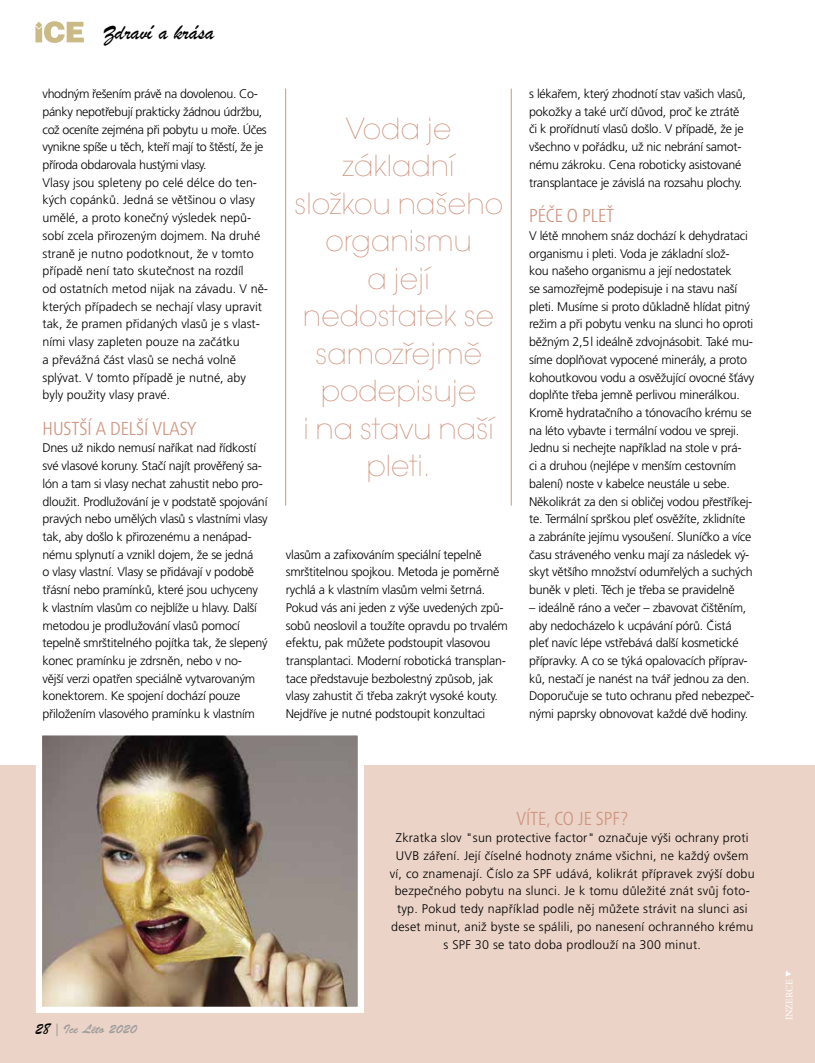
<style>
.page{position:relative;width:815px;height:1063px;background:#fff}
.page>*{position:absolute;margin:0;border:0;box-sizing:border-box;transform-origin:0 0}
.t1{font:28.75px/37.5px "Avant Garde Gothic Ex Lt ITC";color:#ce9580;text-align:center}
.t2{font:22.5px "Brush Script";color:#000}
.t3{font:300 condensed 18.75px "Frutiger Neue LTW1 G";color:#ce9580}
.t4{font:300 12.5px/17.8px "Frutiger CE";letter-spacing:-.02em;color:#000}
.t5{font:300 12.5px/17.8px "Frutiger CE";color:#000}
.t6{font:300 12.5px/17.8px "Frutiger CE";letter-spacing:.02em;color:#000;text-align:center}
.t7{font:12.5px "Brush Script Std";color:#9f9d9d}
.t8{font:10px "Minion Pro";color:#fff}
.s1{font-family:"Brush Script";font-size:16.25px;color:#000}
</style>
<div class="page">
<svg style="left:35px;top:21px;width:49px;height:22px"></svg>
<hr style="left:511px;top:89px;width:1px;height:417px;background:#ce9580">
<hr style="left:285px;top:89px;width:1px;height:417px;background:#ce9580">
<div style="left:0;top:765px;width:815px;height:298px;background:#ebd3c7"></div>
<img style="left:43px;top:736px;width:314px;height:270px">
<div style="left:36px;top:729px;width:328px;height:284px;border:6px solid #fff"></div>
<svg style="left:786px;top:971px;width:5px;height:6px"></svg>
<h2 class="t2" style="left:103px;top:17px;width:113px">Zdraví a krása</h2>
<p class="t5" style="left:43px;top:85px;width:227px">vhodným řešením právě na dovolenou. Co&shy;pánky nepotřebují prakticky žádnou údržbu, což oceníte zejména při pobytu u moře. Účes vynikne spíše u těch, kteří mají to štěstí, že je příroda obdarovala hustými vlasy.<br>Vlasy jsou spleteny po celé délce do ten&shy;kých copánků. Jedná se většinou o vlasy umělé, a proto konečný výsledek nepů&shy;sobí zcela přirozeným dojmem. Na druhé straně je nutno podotknout, že v tomto případě není tato skutečnost na rozdíl<br>od ostatních metod nijak na závadu. V ně&shy;kterých případech se nechají vlasy upravit tak, že pramen přidaných vlasů je s vlast&shy;ními vlasy zapleten pouze na začátku<br>a převážná část vlasů se nechá volně splývat. V tomto případě je nutné, aby byly použity vlasy pravé.</p>
<h3 class="t3" style="left:43px;top:414px;width:156px">HUSTŠÍ A DELŠÍ VLASY</h3>
<p class="t4" style="left:43px;top:439px;width:227px">Dnes už nikdo nemusí naříkat nad řídkostí své vlasové koruny. Stačí najít prověřený sa&shy;lón a tam si vlasy nechat zahustit nebo pro&shy;dloužit. Prodlužování je v podstatě spojování pravých nebo umělých vlasů s vlastními vlasy tak, aby došlo k přirozenému a nenápad&shy;nému splynutí a vznikl dojem, že se jedná<br>o vlasy vlastní. Vlasy se přidávají v podobě třásní nebo pramínků, které jsou uchyceny<br>k vlastním vlasům co nejblíže u hlavy. Další metodou je prodlužování vlasů pomocí tepelně smrštitelného pojítka tak, že slepený konec pramínku je zdrsněn, nebo v no-<br>vější verzi opatřen speciálně vytvarovaným konektorem. Ke spojení dochází pouze přiložením vlasového pramínku k vlastním</p>
<h1 class="t1" style="left:294px;top:110px;width:211px">Voda je základní složkou našeho organismu<br>a její nedostatek se samozřejmě podepisuje<br>i na stavu naší pleti.</h1>
<p class="t4" style="left:286px;top:545px;width:224px">vlasům a zafixováním speciální tepelně smrštitelnou spojkou. Metoda je poměrně rychlá a k vlastním vlasům velmi šetrná.<br>Pokud vás ani jeden z výše uvedených způ&shy;sobů neoslovil a toužíte opravdu po trvalém efektu, pak můžete podstoupit vlasovou transplantaci. Moderní robotická transplan&shy;tace představuje bezbolestný způsob, jak vlasy zahustit či třeba zakrýt vysoké kouty.<br>Nejdříve je nutné podstoupit konzultaci</p>
<p class="t4" style="left:529px;top:85px;width:218px">s lékařem, který zhodnotí stav vašich vlasů, pokožky a také určí důvod, proč ke ztrátě či k prořídnutí vlasů došlo. V případě, že je všechno v pořádku, už nic nebrání samot&shy;nému zákroku. Cena roboticky asistované transplantace je závislá na rozsahu plochy.</p>
<h3 class="t3" style="left:529px;top:202px;width:86px">PÉČE O PLEŤ</h3>
<p class="t4" style="left:529px;top:227px;width:227px">V létě mnohem snáz dochází k dehydrataci organismu i pleti. Voda je základní slož-<br>kou našeho organismu a její nedostatek<br>se samozřejmě podepisuje i na stavu naší pleti. Musíme si proto důkladně hlídat pitný režim a při pobytu venku na slunci ho oproti běžným 2,5l ideálně zdvojnásobit. Také mu&shy;síme doplňovat vypocené minerály, a proto kohoutkovou vodu a osvěžující ovocné šťávy doplňte třeba jemně perlivou minerálkou.<br>Kromě hydratačního a tónovacího krému se na léto vybavte i termální vodou ve spreji.<br>Jednu si nechejte například na stole v prá-<br>ci a druhou (nejlépe v menším cestovním balení) noste v kabelce neustále u sebe.<br>Několikrát za den si obličej vodou přestříkej&shy;te. Termální sprškou pleť osvěžíte, zklidníte a zabráníte jejímu vysoušení. Sluníčko a více času stráveného venku mají za následek vý&shy;skyt většího množství odumřelých a suchých buněk v pleti. Těch je třeba se pravidelně</p>
<p class="t4" style="left:529px;top:599px;width:227px">– ideálně ráno a večer – zbavovat čištěním, aby nedocházelo k ucpávání pórů. Čistá<br>pleť navíc lépe vstřebává další kosmetické přípravky. A co se týká opalovacích příprav&shy;ků, nestačí je nanést na tvář jednou za den.<br>Doporučuje se tuto ochranu před nebezpeč&shy;nými paprsky obnovovat každé dvě hodiny.</p>
<p class="t7" style="left:35px;top:1022px;width:103px"><span class="s1">28</span> | Ice Léto 2020</p>
<h3 class="t3" style="left:516px;top:804px;width:113px">VÍTE, CO JE SPF?</h3>
<p class="t6" style="left:390px;top:829px;width:366px">Zkratka slov "sun protective factor" označuje výši ochrany proti UVB záření. Její číselné hodnoty známe všichni, ne každý ovšem ví, co znamenají. Číslo za SPF udává, kolikrát přípravek zvýší dobu bezpečného pobytu na slunci. Je k tomu důležité znát svůj foto&shy;typ. Pokud tedy například podle něj můžete strávit na slunci asi deset minut, aniž byste se spálili, po nanesení ochranného krému s SPF 30 se tato doba prodlouží na 300 minut.</p>
<p class="t8" style="left:783px;top:1020px;width:43px;rotate:-90deg">INZERCE</p>
</div>
